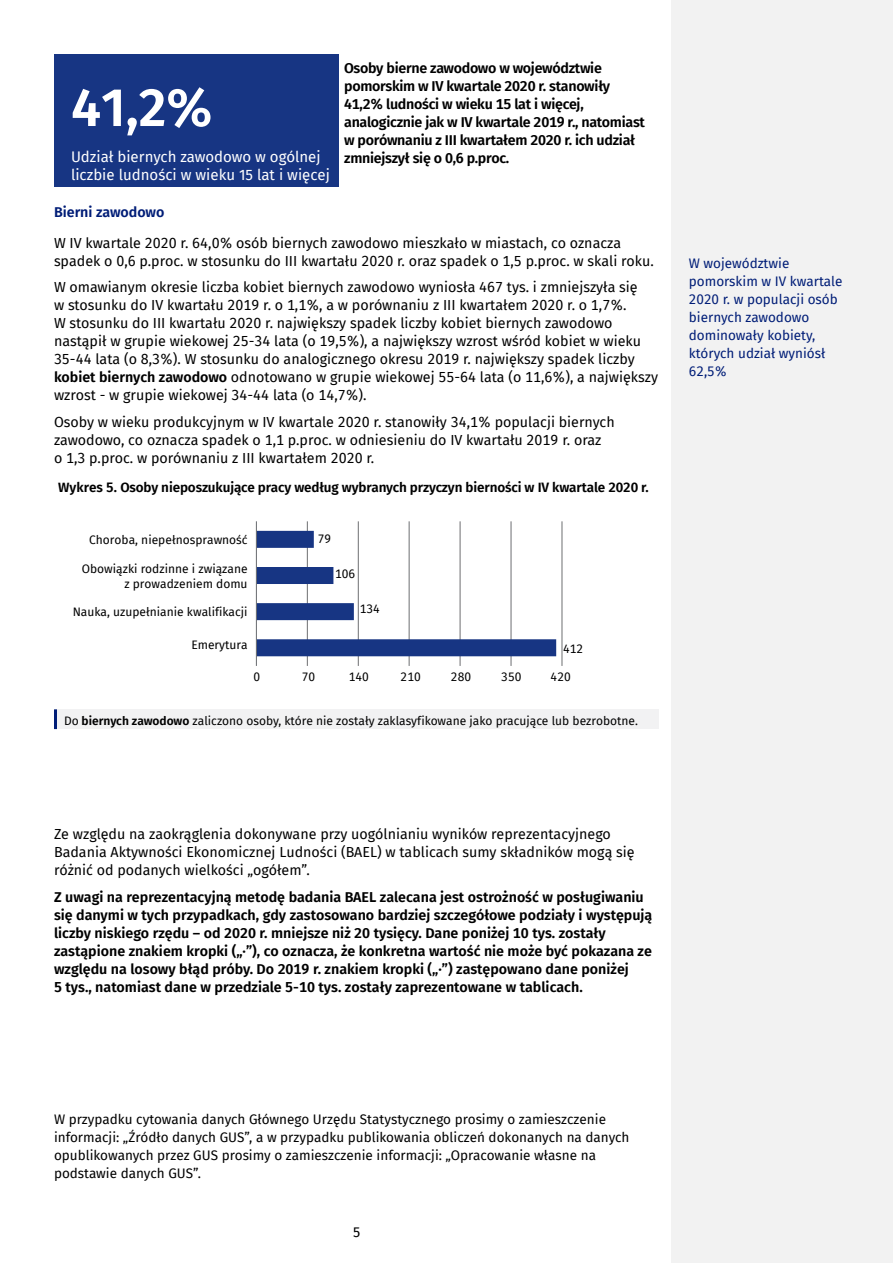
<style>
.page{position:relative;width:893px;height:1263px;background:#fff}
.page>*{position:absolute;margin:0;border:0;box-sizing:border-box;transform-origin:0 0}
.t1{font:600 54px "Fira Sans";color:#fff}
.granatowa_ramka{font:15px/18px "Fira Sans";color:#fff}
.TEKST_zwykły{font:14.25px/18px "Fira Sans";color:#000}
.TEKST_zwykły-2{font:600 14.25px/18px "Fira Sans";color:#000}
.TEKST_zwykły-3{font:600 14.25px/18px "Fira Sans";letter-spacing:-.02em;color:#000}
.TYTUŁ_podrozdziału{font:600 14.25px "Fira Sans";color:#001d77}
.TEKST_zwykły-4{font:13.5px/18px "Fira Sans";color:#000}
.TEKST_na_marginesie{font:13.5px/18px "Fira Sans";color:#001d77}
.TYTUŁ_wykresu-tabl{font:600 13.5px "Fira Sans";letter-spacing:-.01em;color:#000}
.TABL_notka{font:12px/14.4px "Fira Sans";color:#000;text-align:right}
.s1{font-weight:600}
</style>
<div class="page">
<hr style="left:0;top:0;width:1px;height:1263px;background:#f2f2f2">
<div style="left:672px;top:0;width:221px;height:1263px;background:#f2f2f2"></div>
<div style="left:54px;top:54px;width:284px;height:132px;background:#173583"></div>
<hr style="left:562px;top:521px;width:1px;height:145px;background:#6d6e71">
<hr style="left:511px;top:521px;width:1px;height:145px;background:#6d6e71">
<hr style="left:460px;top:521px;width:1px;height:145px;background:#6d6e71">
<hr style="left:409px;top:521px;width:1px;height:145px;background:#6d6e71">
<hr style="left:358px;top:521px;width:1px;height:145px;background:#6d6e71">
<hr style="left:307px;top:521px;width:1px;height:145px;background:#6d6e71">
<svg style="left:257px;top:531px;width:299px;height:125px"></svg>
<hr style="left:256px;top:521px;width:1px;height:145px;background:#6d6e71">
<div style="left:56px;top:709px;width:603px;height:20px;background:#f2f2f3"></div>
<hr style="left:54px;top:709px;width:3px;height:20px;background:#001d77">
<p class="t1" style="left:71px;top:63px;width:143px">41,2%</p>
<p class="granatowa_ramka" style="left:71px;top:147px;width:260px">Udział biernych zawodowo w ogólnej liczbie ludności w wieku 15 lat i więcej</p>
<p class="TEKST_zwykły-3" style="left:344px;top:59px;width:302px">Osoby bierne zawodowo w województwie pomorskim w IV kwartale 2020 r. stanowiły 41,2% ludności w wieku 15 lat i więcej, analogicznie jak w IV kwartale 2019 r., natomiast w porównaniu z III kwartałem 2020 r. ich udział zmniejszył się o 0,6 p.proc.</p>
<p class="TYTUŁ_podrozdziału" style="left:54px;top:200px;width:112px">Bierni zawodowo</p>
<p class="TEKST_zwykły" style="left:54px;top:233px;width:601px">W IV kwartale 2020 r. 64,0% osób biernych zawodowo mieszkało w miastach, co oznacza spadek o 0,6 p.proc. w stosunku do III kwartału 2020 r. oraz spadek o 1,5 p.proc. w skali roku.</p>
<p class="TEKST_zwykły" style="left:54px;top:278px;width:606px">W omawianym okresie liczba kobiet biernych zawodowo wyniosła 467 tys. i zmniejszyła się<br>w stosunku do IV kwartału 2019 r. o 1,1%, a w porównaniu z III kwartałem 2020 r. o 1,7%.<br>W stosunku do III kwartału 2020 r. największy spadek liczby kobiet biernych zawodowo nastąpił w grupie wiekowej 25-34 lata (o 19,5%), a największy wzrost wśród kobiet w wieku 35-44 lata (o 8,3%). W stosunku do analogicznego okresu 2019 r. największy spadek liczby <span class="s1">kobiet biernych zawodowo</span> odnotowano w grupie wiekowej 55-64 lata (o 11,6%), a największy wzrost - w grupie wiekowej 34-44 lata (o 14,7%).</p>
<p class="TEKST_zwykły" style="left:54px;top:412px;width:562px">Osoby w wieku produkcyjnym w IV kwartale 2020 r. stanowiły 34,1% populacji biernych zawodowo, co oznacza spadek o 1,1 p.proc. w odniesieniu do IV kwartału 2019 r. oraz<br>o 1,3 p.proc. w porównaniu z III kwartałem 2020 r.</p>
<p class="TYTUŁ_wykresu-tabl" style="left:58px;top:476px;width:592px">Wykres 5. Osoby nieposzukujące pracy według wybranych przyczyn bierności w IV kwartale 2020 r.</p>
<p class="TABL_notka" style="left:89px;top:533px;width:160px">Choroba, niepełnosprawność</p>
<p class="TABL_notka" style="left:82px;top:561px;width:167px">Obowiązki rodzinne i związane z prowadzeniem domu</p>
<p class="TABL_notka" style="left:73px;top:605px;width:176px">Nauka, uzupełnianie kwalifikacji</p>
<p class="TABL_notka" style="left:191px;top:638px;width:58px">Emerytura</p>
<p class="TABL_notka" style="left:318px;top:532px;width:15px">79</p>
<p class="TABL_notka" style="left:335px;top:566px;width:22px">106</p>
<p class="TABL_notka" style="left:360px;top:602px;width:22px">134</p>
<p class="TABL_notka" style="left:563px;top:641px;width:22px">412</p>
<p class="TABL_notka" style="left:253px;top:669px;width:8px">0</p>
<p class="TABL_notka" style="left:302px;top:669px;width:15px">70</p>
<p class="TABL_notka" style="left:349px;top:669px;width:22px">140</p>
<p class="TABL_notka" style="left:401px;top:669px;width:22px">210</p>
<p class="TABL_notka" style="left:451px;top:669px;width:22px">280</p>
<p class="TABL_notka" style="left:501px;top:669px;width:22px">350</p>
<p class="TABL_notka" style="left:551px;top:669px;width:22px">420</p>
<p class="TABL_notka" style="left:64px;top:713px;width:575px">Do <span class="s1">biernych zawodowo</span> zaliczono osoby, które nie zostały zaklasyfikowane jako pracujące lub bezrobotne.</p>
<p class="TEKST_na_marginesie" style="left:689px;top:254px;width:155px">W województwie pomorskim w IV kwartale<br>2020 r. w populacji osób biernych zawodowo dominowały kobiety, których udział wyniósł<br>62,5%</p>
<p class="TEKST_zwykły" style="left:54px;top:825px;width:582px">Ze względu na zaokrąglenia dokonywane przy uogólnianiu wyników reprezentacyjnego<br>Badania Aktywności Ekonomicznej Ludności (BAEL) w tablicach sumy składników mogą się różnić od podanych wielkości „ogółem”.</p>
<p class="TEKST_zwykły-2" style="left:54px;top:887px;width:600px">Z uwagi na reprezentacyjną metodę badania BAEL zalecana jest ostrożność w posługiwaniu się danymi w tych przypadkach, gdy zastosowano bardziej szczegółowe podziały i występują liczby niskiego rzędu – od 2020 r. mniejsze niż 20 tysięcy. Dane poniżej 10 tys. zostały zastąpione znakiem kropki („·”), co oznacza, że konkretna wartość nie może być pokazana ze względu na losowy błąd próby. Do 2019 r. znakiem kropki („·”) zastępowano dane poniżej<br>5 tys., natomiast dane w przedziale 5-10 tys. zostały zaprezentowane w tablicach.</p>
<p class="TEKST_zwykły-4" style="left:54px;top:1110px;width:577px">W przypadku cytowania danych Głównego Urzędu Statystycznego prosimy o zamieszczenie informacji: „Źródło danych GUS”, a w przypadku publikowania obliczeń dokonanych na danych opublikowanych przez GUS prosimy o zamieszczenie informacji: „Opracowanie własne na podstawie danych GUS”.</p>
<p class="TEKST_zwykły" style="left:353px;top:1223px;width:9px">5</p>
</div>
